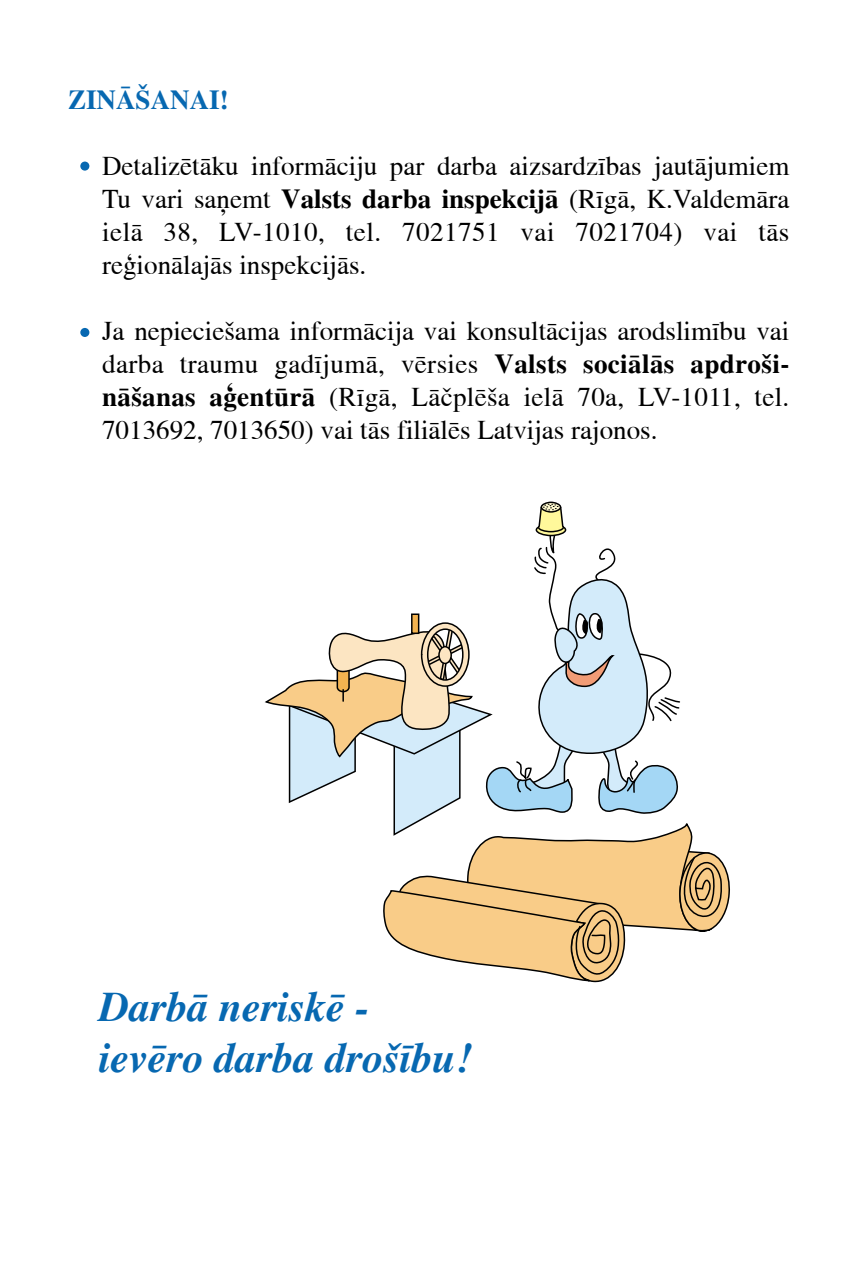
<style>
.page{position:relative;width:851px;height:1276px;background:#fff}
.page>*{position:absolute;margin:0;border:0;box-sizing:border-box;transform-origin:0 0}
.t1{font:italic 700 42px/51px "Rim Times";color:#0768b1}
.t2{font:27px/33px "Rim Times";color:#000;text-align:justify}
.t3{font:700 27px "Rim Times";color:#0768b1}
.s1{font-weight:700}
</style>
<div class="page">
<div style="left:80px;top:162px;width:9px;height:9px;background:#0768b1;border-radius:50%"></div>
<div style="left:80px;top:328px;width:9px;height:9px;background:#0768b1;border-radius:50%"></div>
<svg style="left:540px;top:501px;width:21px;height:12px"></svg>
<svg style="left:264px;top:504px;width:466px;height:479px"></svg>
<p class="t3" style="left:68px;top:84px;width:162px">ZINÂÐANAI!</p>
<p class="t2" style="left:102px;top:150px;width:688px">Detalizçtâku informâciju par darba aizsardzîbas jautâjumiem Tu vari saòemt <span class="s1">Valsts darba inspekcijâ</span> (Rîgâ, K.Valdemâra ielâ 38, LV-1010, tel. 7021751 vai 7021704) vai tâs reìionâlajâs inspekcijâs.</p>
<p class="t2" style="left:102px;top:315px;width:688px">Ja nepiecieðama informâcija vai konsultâcijas arodslimîbu vai darba traumu gadîjumâ, vçrsies <span class="s1">Valsts sociâlâs apdroði&shy;nâðanas aìentûrâ</span> (Rîgâ, Lâèplçða ielâ 70a, LV-1011, tel.<br>7013692, 7013650) vai tâs filiâlçs Latvijas rajonos.</p>
<h1 class="t1" style="left:99px;top:984px;width:375px">Darbâ neriskç - ievçro darba droðîbu!</h1>
</div>
